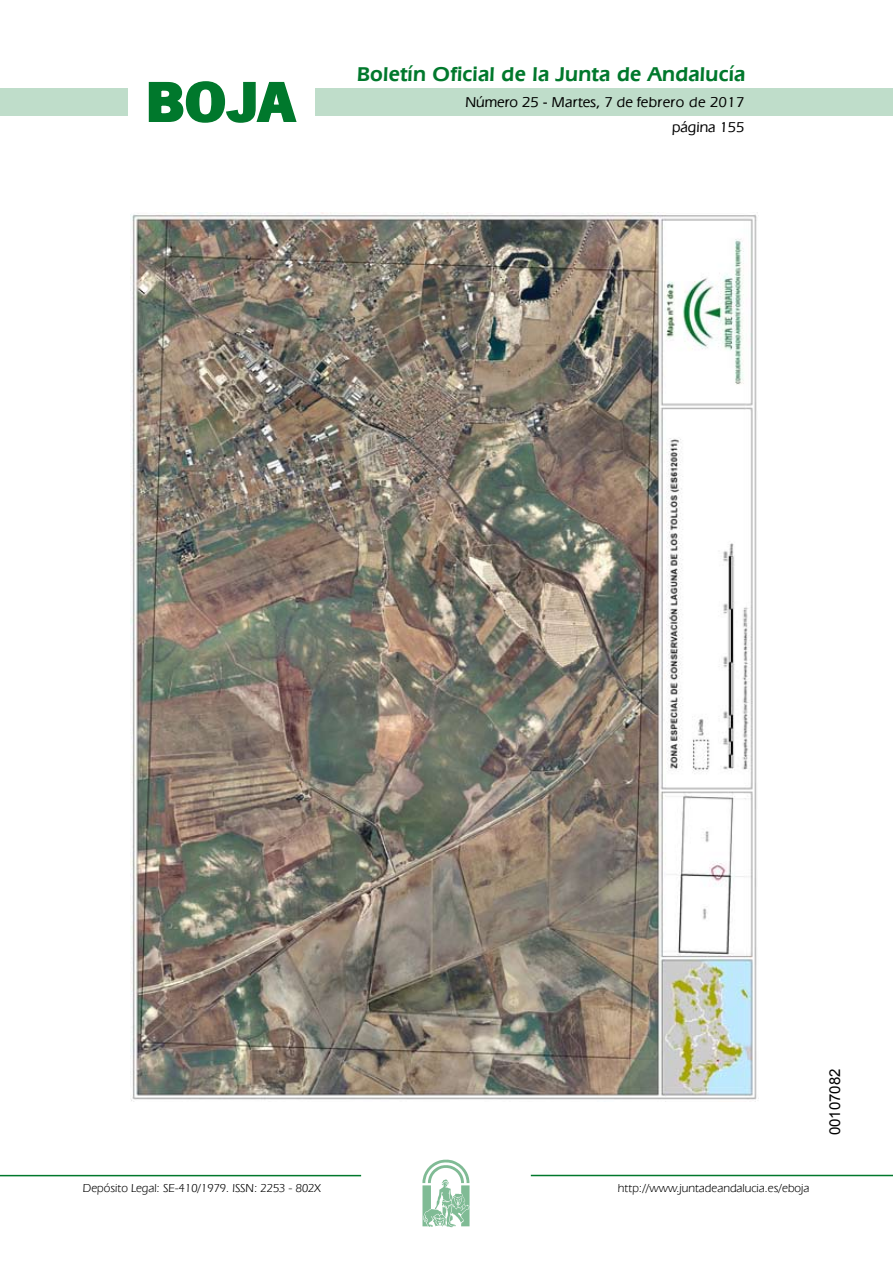
<style>
.page{position:relative;width:893px;height:1263px;background:#fff}
.page>*{position:absolute;margin:0;border:0;box-sizing:border-box;transform-origin:0 0}
.t1{font:700 57.75px "News Got T";color:#00782c;scale:1.14 1}
.t2{font:600 21px "Eras IT Cby BT";letter-spacing:.01em;color:#00782c}
.t3{font:500 15px/24.5px "Eras IT Cby BT";color:#000;text-align:right}
.t4{font:15px "Arial";color:#000}
.t5{font:12px "Eras IT Cby BT";color:#000}
</style>
<div class="page">
<div style="left:315px;top:88px;width:577px;height:28px;background:#bfddca"></div>
<div style="left:0;top:88px;width:128px;height:28px;background:#bfddca"></div>
<hr style="left:0;top:1175px;width:361px;height:1px;background:#00782c">
<svg style="left:422px;top:1159px;width:47px;height:68px"></svg>
<hr style="left:531px;top:1175px;width:361px;height:1px;background:#00782c">
<svg style="left:148px;top:81px;width:149px;height:42px"></svg>
<img style="left:130px;top:213px;width:627px;height:888px">
<h1 class="t1" style="left:145px;top:68px;width:133px">BOJA</h1>
<h2 class="t2" style="left:357px;top:62px;width:390px">Boletín Oficial de la Junta de Andalucía</h2>
<p class="t3" style="left:465px;top:90px;width:280px">Número 25 - Martes, 7 de febrero de 2017 página 155</p>
<p class="t5" style="left:83px;top:1181px;width:239px">Depósito Legal: SE-410/1979. ISSN: 2253 - 802X</p>
<p class="t5" style="left:618px;top:1181px;width:193px">http://www.juntadeandalucia.es/eboja</p>
<p class="t4" style="left:825px;top:1135px;width:68px;rotate:-90deg">00107082</p>
</div>
